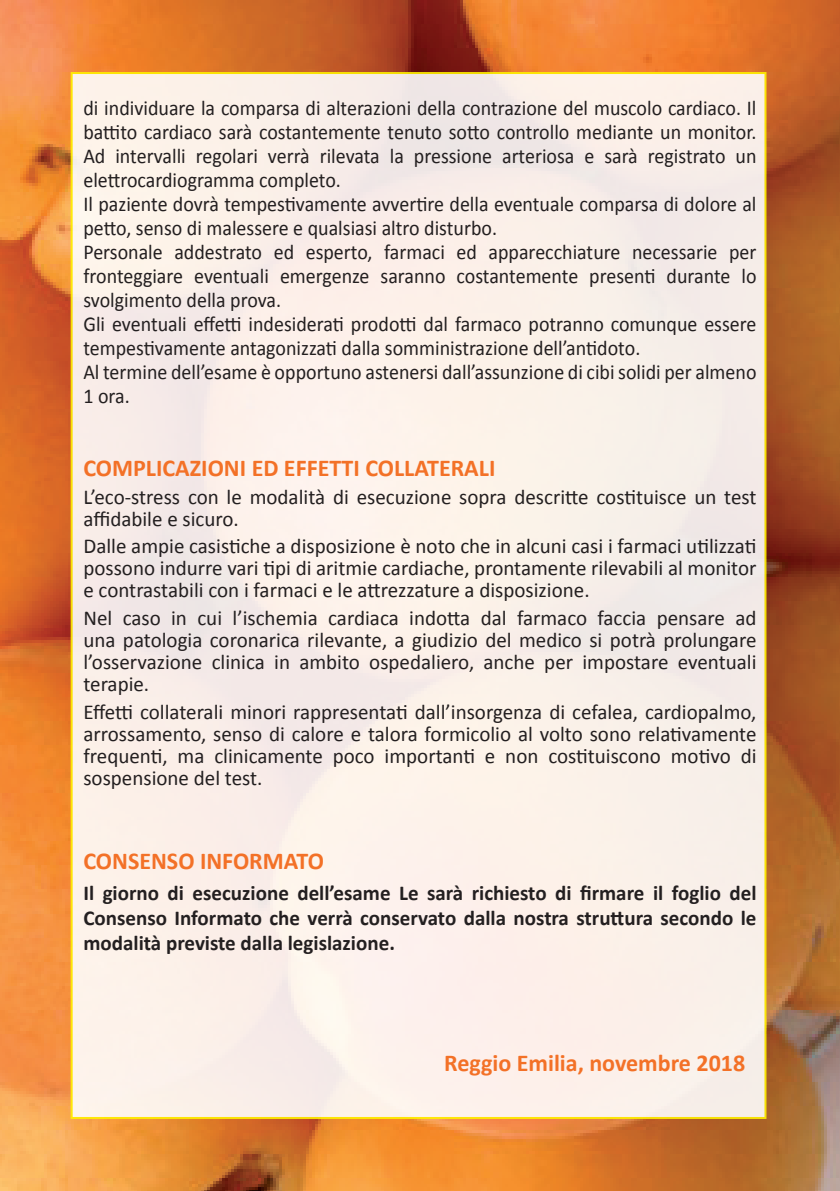
<style>
.page{position:relative;width:840px;height:1191px;background:#fff}
.page>*{position:absolute;margin:0;border:0;box-sizing:border-box;transform-origin:0 0}
.t1{font:700 24.2px "Calibri";color:#f37127}
.t2{font:21.2px/24px "Calibri";color:#231f20;scale:.94 1}
.t3{font:21.2px/22px "Calibri";color:#231f20;text-align:justify}
.t4{font:700 21.2px/25.2px "Calibri";color:#231f20;text-align:justify}
</style>
<div class="page">
<img style="left:0;top:0;width:840px;height:1191px">
<div style="left:71px;top:72px;width:695px;height:1047px;background:#fbf0e9;border:2px solid #fff101"></div>
<p class="t2" style="left:83px;top:96px;width:717px">di individuare la comparsa di alterazioni della contrazione del muscolo cardiaco. Il battito cardiaco sarà costantemente tenuto sotto controllo mediante un monitor.<br>Ad intervalli regolari verrà rilevata la pressione arteriosa e sarà registrato un elettrocardiogramma completo.<br>Il paziente dovrà tempestivamente avvertire della eventuale comparsa di dolore al petto, senso di malessere e qualsiasi altro disturbo.<br>Personale addestrato ed esperto, farmaci ed apparecchiature necessarie per fronteggiare eventuali emergenze saranno costantemente presenti durante lo svolgimento della prova.<br>Gli eventuali effetti indesiderati prodotti dal farmaco potranno comunque essere tempestivamente antagonizzati dalla somministrazione dell’antidoto.<br>Al termine dell’esame è opportuno astenersi dall’assunzione di cibi solidi per almeno 1 ora.</p>
<p class="t1" style="left:83px;top:452px;width:413px">COMPLICAZIONI ED EFFETTI COLLATERALI</p>
<p class="t3" style="left:83px;top:486px;width:674px">L’eco-stress con le modalità di esecuzione sopra descritte costituisce un test affidabile e sicuro.</p>
<p class="t3" style="left:83px;top:535px;width:674px">Dalle ampie casistiche a disposizione è noto che in alcuni casi i farmaci utilizzati possono indurre vari tipi di aritmie cardiache, prontamente rilevabili al monitor e contrastabili con i farmaci e le attrezzature a disposizione.</p>
<p class="t3" style="left:83px;top:607px;width:674px">Nel caso in cui l’ischemia cardiaca indotta dal farmaco faccia pensare ad una patologia coronarica rilevante, a giudizio del medico si potrà prolungare l’osservazione clinica in ambito ospedaliero, anche per impostare eventuali terapie.</p>
<p class="t3" style="left:83px;top:701px;width:674px">Effetti collaterali minori rappresentati dall’insorgenza di cefalea, cardiopalmo, arrossamento, senso di calore e talora formicolio al volto sono relativamente frequenti, ma clinicamente poco importanti e non costituiscono motivo di sospensione del test.</p>
<p class="t1" style="left:83px;top:845px;width:242px">CONSENSO INFORMATO</p>
<p class="t4" style="left:83px;top:880px;width:674px">Il giorno di esecuzione dell’esame Le sarà richiesto di firmare il foglio del Consenso Informato che verrà conservato dalla nostra struttura secondo le modalità previste dalla legislazione.</p>
<p class="t1" style="left:444px;top:1047px;width:302px">Reggio Emilia, novembre 2018</p>
</div>
